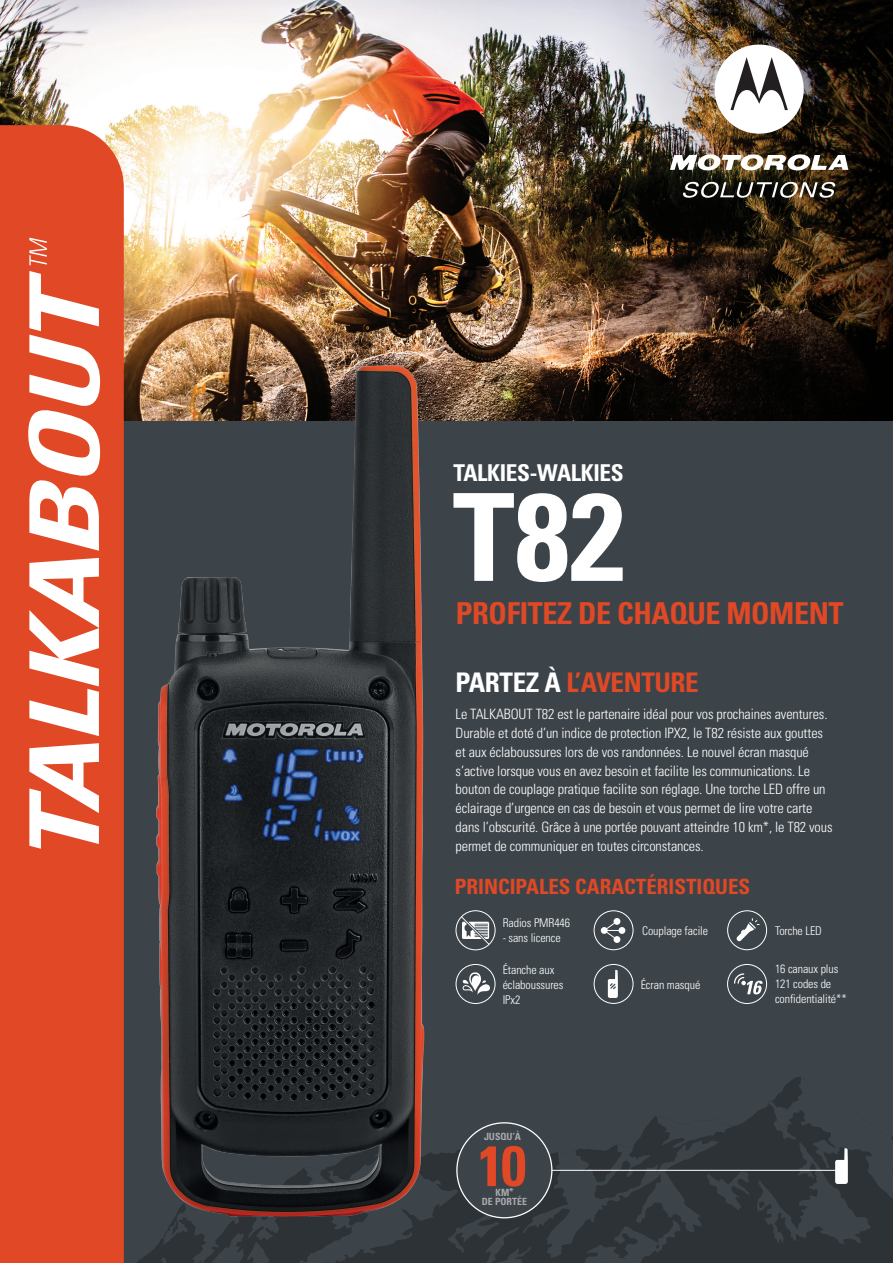
<style>
.page{position:relative;width:893px;height:1263px;background:#3d4449}
.page>*{position:absolute;margin:0;border:0;box-sizing:border-box;transform-origin:0 0}
.t1{font:700 condensed 30.15px "Univers";letter-spacing:-.015em;color:#e14825}
.t2{font:700 condensed 27px "Univers";letter-spacing:-.015em;color:#e14825}
.t3{font:700 condensed 23.25px "Univers";letter-spacing:-.015em;color:#fff}
.t4{font:700 condensed 21px "Univers";color:#e14825}
.t5{font:300 condensed 14.25px/18.8px "Univers";letter-spacing:-.01em;color:#fff}
.t6{font:300 condensed 12px/15px "Univers";letter-spacing:-.01em;color:#fff}
.t7{font:700 condensed 9.9px "Univers";color:#a8a9ad}
.s1{color:#fff}
.s2{font-size:9.75px}
</style>
<div class="page">
<img style="left:0;top:0;width:583px;height:421px">
<img style="left:583px;top:0;width:310px;height:421px">
<svg style="left:750px;top:1113px;width:6px;height:150px"></svg>
<div style="left:0;top:125px;width:124px;height:1138px;background:#e14825"></div>
<svg style="left:28px;top:271px;width:72px;height:54px;background:#ed9480"></svg>
<svg style="left:29px;top:238px;width:18px;height:27px"></svg>
<svg style="left:756px;top:1077px;width:137px;height:186px"></svg>
<hr style="left:486px;top:1170px;width:352px;height:1px;background:#fff">
<svg style="left:137px;top:1116px;width:613px;height:147px"></svg>
<div style="left:727px;top:910px;width:40px;height:40px;border:1px solid #fff;border-radius:50%"></div>
<svg style="left:736px;top:918px;width:23px;height:23px"></svg>
<div style="left:594px;top:910px;width:39px;height:40px;border:1px solid #fff;border-radius:50%"></div>
<div style="left:601px;top:927px;width:7px;height:7px;background:#fff;border-radius:50%"></div>
<div style="left:614px;top:918px;width:6px;height:7px;background:#fff;border-radius:50%"></div>
<div style="left:614px;top:936px;width:6px;height:7px;background:#fff;border-radius:50%"></div>
<svg style="left:603px;top:920px;width:22px;height:21px"></svg>
<div style="left:594px;top:964px;width:39px;height:40px;border:1px solid #fff;border-radius:50%"></div>
<svg style="left:608px;top:970px;width:10px;height:28px"></svg>
<img style="left:715px;top:45px;width:89px;height:89px">
<img style="left:670px;top:154px;width:178px;height:17px">
<svg style="left:683px;top:182px;width:152px;height:16px;background:#5c5952"></svg>
<div style="left:727px;top:964px;width:40px;height:40px;border:1px solid #fff;border-radius:50%"></div>
<svg style="left:734px;top:973px;width:29px;height:21px"></svg>
<svg style="left:571px;top:493px;width:52px;height:88px"></svg>
<img style="left:0;top:325px;width:568px;height:934px">
<p class="t3" style="left:453px;top:458px;width:172px">TALKIES-WALKIES</p>
<p class="t1" style="left:456px;top:595px;width:389px">PROFITEZ DE CHAQUE MOMENT</p>
<p class="t2" style="left:456px;top:666px;width:245px"><span class="s1">PARTEZ À</span> L’AVENTURE</p>
<p class="t5" style="left:456px;top:705px;width:378px">Le TALKABOUT T82 est le partenaire idéal pour vos prochaines aventures.<br>Durable et doté d’un indice de protection IPX2, le T82 résiste aux gouttes et aux éclaboussures lors de vos randonnées. Le nouvel écran masqué s’active lorsque vous en avez besoin et facilite les communications. Le bouton de couplage pratique facilite son réglage. Une torche LED offre un éclairage d’urgence en cas de besoin et vous permet de lire votre carte dans l’obscurité. Grâce à une portée pouvant atteindre 10 km*, le T82 vous permet de communiquer en toutes circonstances.</p>
<p class="t4" style="left:455px;top:874px;width:297px">PRINCIPALES CARACTÉRISTIQUES</p>
<p class="t6" style="left:503px;top:916px;width:69px">Radios PMR446</p>
<p class="t6" style="left:503px;top:931px;width:60px">- sans licence</p>
<p class="t6" style="left:503px;top:962px;width:62px">Étanche aux éclaboussures<br>IPx2</p>
<p class="t6" style="left:642px;top:923px;width:67px">Couplage facile</p>
<p class="t6" style="left:641px;top:977px;width:61px">Écran masqué</p>
<p class="t6" style="left:775px;top:923px;width:48px">Torche LED</p>
<p class="t6" style="left:775px;top:962px;width:73px">16 canaux plus<br>121 codes de confidentialité**</p>
<p class="t7" style="left:484px;top:1130px;width:38px">JUSQU’À</p>
<p class="t7" style="left:496px;top:1187px;width:19px">KM<span class="s2">*</span></p>
<p class="t7" style="left:482px;top:1196px;width:47px">DE PORTÉE</p>
</div>
